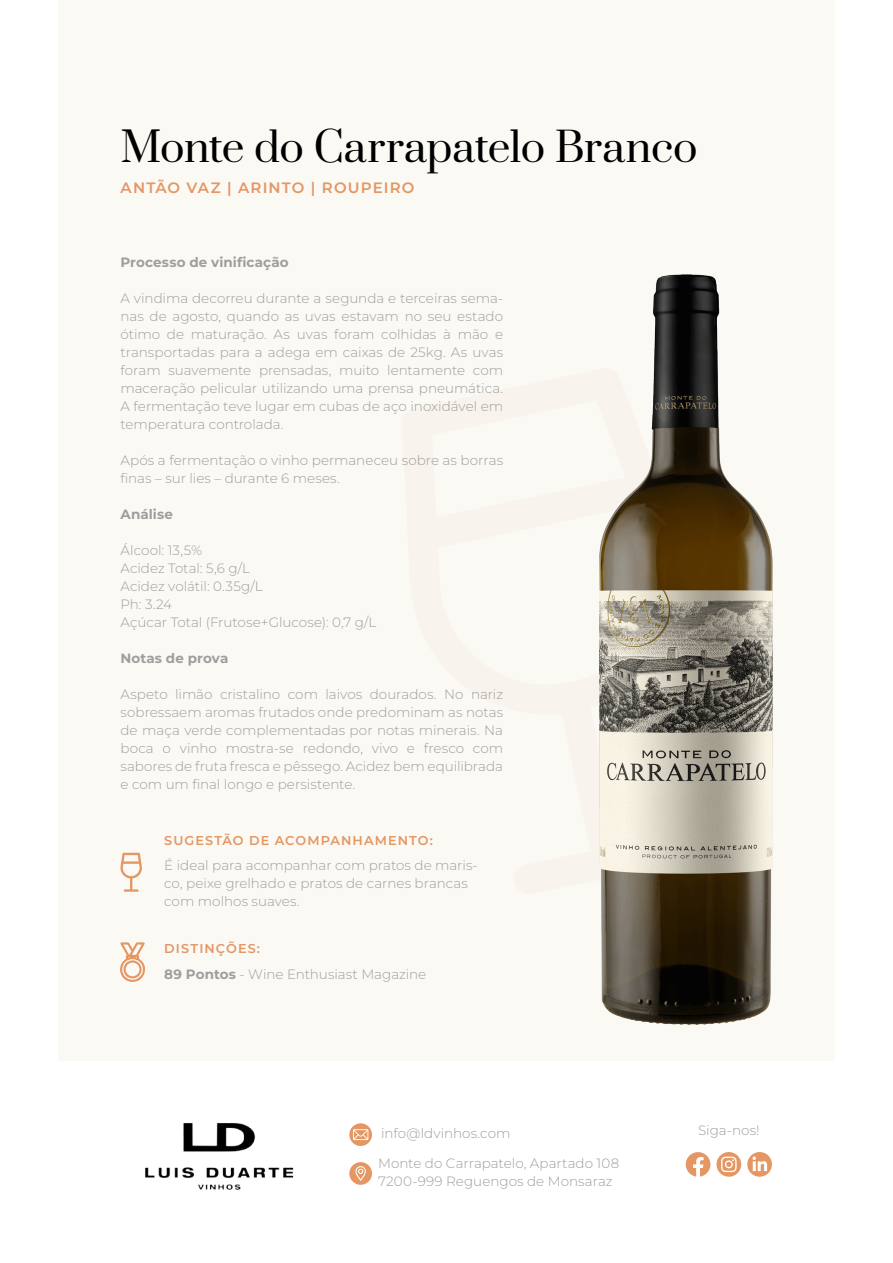
<style>
.page{position:relative;width:893px;height:1263px;background:#fff}
.page>*{position:absolute;margin:0;border:0;box-sizing:border-box;transform-origin:0 0}
.t1{font:40.5px "Prata";letter-spacing:-.01em;color:#000}
.t2{font:600 15px "Montserrat";letter-spacing:.075em;color:#e49663}
.t3{font:300 13.5px/18px "Montserrat";color:#9e9e9e}
.t4{font:700 13.5px "Montserrat";letter-spacing:.01em;color:#9e9e9e}
.t5{font:600 12.75px "Montserrat";letter-spacing:.085em;color:#e49663}
.s1{font-weight:700}
</style>
<div class="page">
<div style="left:58px;top:0;width:776px;height:1061px;background:#faf9f4"></div>
<svg style="left:120px;top:853px;width:22px;height:39px"></svg>
<img style="left:145px;top:1123px;width:149px;height:67px">
<div style="left:349px;top:1123px;width:23px;height:23px;background:#e49663;border-radius:50%"></div>
<svg style="left:353px;top:1129px;width:15px;height:11px"></svg>
<div style="left:349px;top:1162px;width:23px;height:23px;background:#e49663;border-radius:50%"></div>
<svg style="left:355px;top:1166px;width:11px;height:15px"></svg>
<svg style="left:716px;top:1152px;width:25px;height:25px"></svg>
<svg style="left:686px;top:1152px;width:24px;height:24px"></svg>
<svg style="left:747px;top:1152px;width:25px;height:25px"></svg>
<svg style="left:120px;top:942px;width:25px;height:40px"></svg>
<img style="left:599px;top:275px;width:173px;height:749px">
<h1 class="t1" style="left:120px;top:114px;width:578px">Monte do Carrapatelo Branco</h1>
<p class="t2" style="left:121px;top:178px;width:295px">ANTÃO VAZ | ARINTO | ROUPEIRO</p>
<p class="t4" style="left:120px;top:254px;width:170px">Processo de vinificação</p>
<p class="t3" style="left:120px;top:289px;width:384px;text-align:justify">A vindima decorreu durante a segunda e terceiras sema&shy;nas de agosto, quando as uvas estavam no seu estado ótimo de maturação. As uvas foram colhidas à mão e transportadas para a adega em caixas de 25kg. As uvas foram suavemente prensadas, muito lentamente com maceração pelicular utilizando uma prensa pneumática.<br>A fermentação teve lugar em cubas de aço inoxidável em temperatura controlada.</p>
<p class="t3" style="left:120px;top:451px;width:384px">Após a fermentação o vinho permaneceu sobre as borras finas – sur lies – durante 6 meses.</p>
<p class="t4" style="left:120px;top:506px;width:54px">Análise</p>
<p class="t3" style="left:120px;top:541px;width:257px">Álcool: 13,5%<br>Acidez Total: 5,6 g/L<br>Acidez volátil: 0.35g/L<br>Ph: 3.24<br>Açúcar Total (Frutose+Glucose): 0,7 g/L</p>
<p class="t4" style="left:120px;top:650px;width:109px">Notas de prova</p>
<p class="t3" style="left:120px;top:685px;width:384px;text-align:justify">Aspeto limão cristalino com laivos dourados. No nariz sobressaem aromas frutados onde predominam as notas de maça verde complementadas por notas minerais. Na boca o vinho mostra-se redondo, vivo e fresco com sabores de fruta fresca e pêssego. Acidez bem equilibrada e com um final longo e persistente.</p>
<p class="t5" style="left:164px;top:832px;width:270px">SUGESTÃO DE ACOMPANHAMENTO:</p>
<p class="t3" style="left:164px;top:856px;width:315px">É ideal para acompanhar com pratos de maris&shy;co, peixe grelhado e pratos de carnes brancas com molhos suaves.</p>
<p class="t5" style="left:164px;top:940px;width:97px">DISTINÇÕES:</p>
<p class="t3" style="left:164px;top:965px;width:264px"><span class="s1">89 Pontos</span> - Wine Enthusiast Magazine</p>
<p class="t3" style="left:381px;top:1124px;width:131px">info@ldvinhos.com</p>
<p class="t3" style="left:378px;top:1154px;width:243px">Monte do Carrapatelo, Apartado 108<br>7200-999 Reguengos de Monsaraz</p>
<p class="t3" style="left:698px;top:1121px;width:63px">Siga-nos!</p>
</div>
